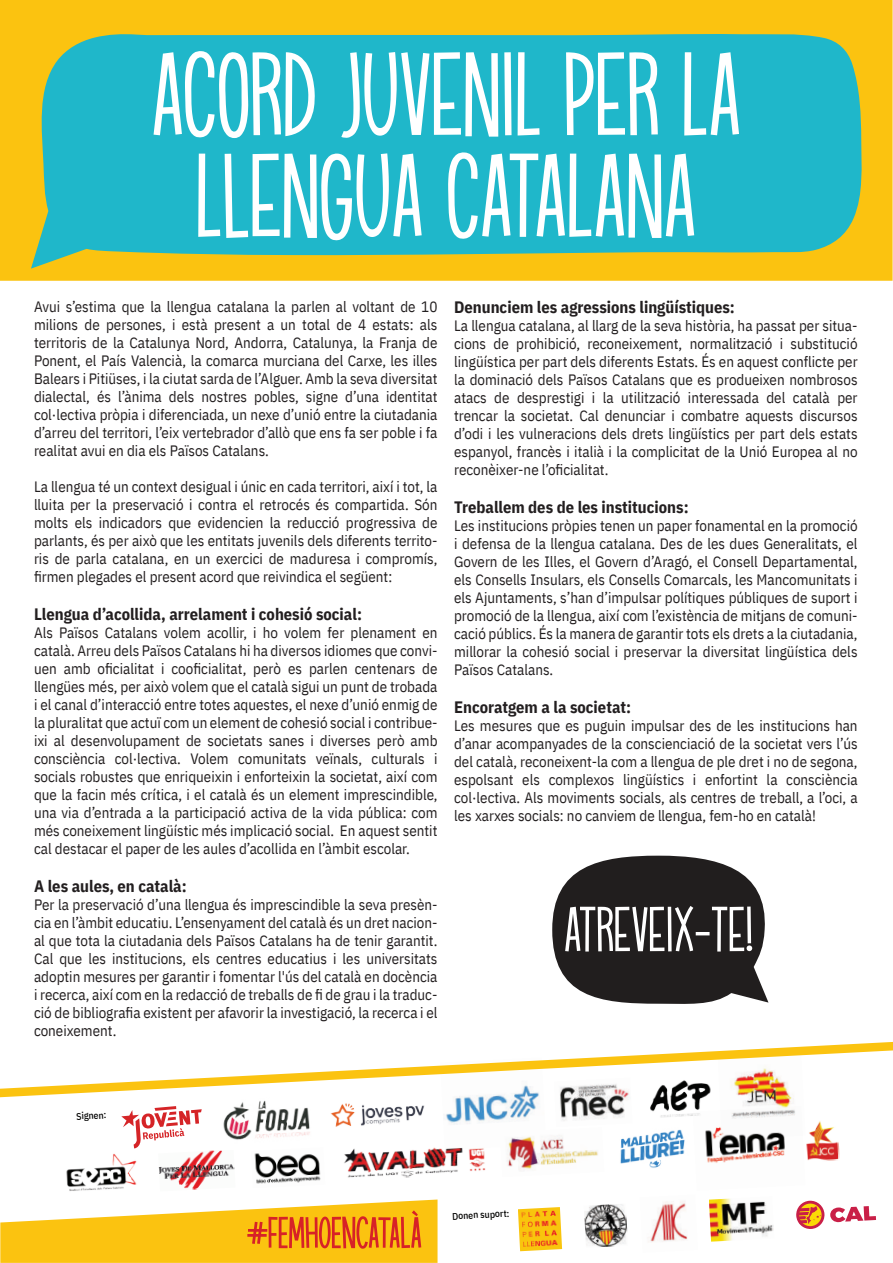
<style>
.page{position:relative;width:893px;height:1263px;background:#fff}
.page>*{position:absolute;margin:0;border:0;box-sizing:border-box;transform-origin:0 0}
.t1{font:110.4px/101.2px "Trampolinedemo";color:#fff;text-align:center}
.t2{font:59.4px "Trampolinedemo";color:#fff}
.t3{font:700 16.5px "IBM Plex Sans Cond";color:#231f20}
.t4{font:15px/18px "IBM Plex Sans Cond";color:#231f20;text-align:justify}
.t5{font:500 9.75px "IBM Plex Sans Cond";color:#050504}
</style>
<div class="page">
<img style="left:446px;top:1105px;width:91px;height:20px">
<img style="left:66px;top:1154px;width:71px;height:37px">
<img style="left:507px;top:1136px;width:91px;height:34px">
<img style="left:254px;top:1153px;width:67px;height:31px">
<img style="left:705px;top:1127px;width:80px;height:36px">
<img style="left:560px;top:1105px;width:47px;height:16px">
<img style="left:158px;top:1150px;width:77px;height:40px">
<img style="left:315px;top:1105px;width:110px;height:72px">
<img style="left:806px;top:1121px;width:34px;height:40px">
<img style="left:223px;top:1105px;width:87px;height:35px">
<img style="left:607px;top:1105px;width:92px;height:63px">
<svg style="left:121px;top:1106px;width:81px;height:42px"></svg>
<img style="left:718px;top:1105px;width:77px;height:35px">
<img style="left:341px;top:1141px;width:145px;height:37px">
<div style="left:0;top:0;width:892px;height:281px;background:#fbc310"></div>
<svg style="left:31px;top:34px;width:831px;height:235px;background:#34b8b7"></svg>
<svg style="left:0;top:1041px;width:893px;height:64px"></svg>
<svg style="left:552px;top:856px;width:216px;height:148px;background:#3f3d3d"></svg>
<img style="left:518px;top:1207px;width:44px;height:44px">
<img style="left:584px;top:1204px;width:44px;height:43px">
<img style="left:648px;top:1201px;width:40px;height:41px">
<img style="left:709px;top:1198px;width:65px;height:43px">
<svg style="left:830px;top:1206px;width:46px;height:16px"></svg>
<svg style="left:796px;top:1200px;width:29px;height:29px"></svg>
<svg style="left:799px;top:1203px;width:23px;height:23px"></svg>
<svg style="left:798px;top:1206px;width:23px;height:18px"></svg>
<svg style="left:0;top:1199px;width:438px;height:64px"></svg>
<h1 class="t1" style="left:151px;top:47px;width:591px">ACORD JUVENIL PER LA<br>LlENGUA CATALANA</h1>
<p class="t4" style="left:34px;top:297px;width:405px">Avui s’estima que la llengua catalana la parlen al voltant de 10 milions de persones, i està present a un total de 4 estats: als territoris de la Catalunya Nord, Andorra, Catalunya, la Franja de Ponent, el País Valencià, la comarca murciana del Carxe, les illes Balears i Pitiüses, i la ciutat sarda de l’Alguer. Amb la seva diversitat dialectal, és l’ànima dels nostres pobles, signe d’una identitat col·lectiva pròpia i diferenciada, un nexe d’unió entre la ciutadania d’arreu del territori, l’eix vertebrador d’allò que ens fa ser poble i fa realitat avui en dia els Països Catalans.</p>
<p class="t4" style="left:34px;top:477px;width:405px">La llengua té un context desigual i únic en cada territori, així i tot, la lluita per la preservació i contra el retrocés és compartida. Són molts els indicadors que evidencien la reducció progressiva de parlants, és per això que les entitats juvenils dels diferents territo&shy;ris de parla catalana, en un exercici de maduresa i compromís, firmen plegades el present acord que reivindica el següent:</p>
<p class="t3" style="left:34px;top:601px;width:330px">Llengua d’acollida, arrelament i cohesió social:</p>
<p class="t4" style="left:34px;top:622px;width:405px">Als Països Catalans volem acollir, i ho volem fer plenament en català. Arreu dels Països Catalans hi ha diversos idiomes que convi&shy;uen amb oficialitat i cooficialitat, però es parlen centenars de llengües més, per això volem que el català sigui un punt de trobada i el canal d’interacció entre totes aquestes, el nexe d’unió enmig de la pluralitat que actuï com un element de cohesió social i contribue&shy;ixi al desenvolupament de societats sanes i diverses però amb consciència col·lectiva. Volem comunitats veïnals, culturals i socials robustes que enriqueixin i enforteixin la societat, així com que la facin més crítica, i el català és un element imprescindible, una via d’entrada a la participació activa de la vida pública: com més coneixement lingüístic més implicació social. En aquest sentit cal destacar el paper de les aules d’acollida en l’àmbit escolar.</p>
<p class="t3" style="left:34px;top:873px;width:154px">A les aules, en català:</p>
<p class="t4" style="left:34px;top:894px;width:405px">Per la preservació d’una llengua és imprescindible la seva presèn&shy;cia en l’àmbit educatiu. L’ensenyament del català és un dret nacion&shy;al que tota la ciutadania dels Països Catalans ha de tenir garantit.<br>Cal que les institucions, els centres educatius i les universitats adoptin mesures per garantir i fomentar l'ús del català en docència i recerca, així com en la redacció de treballs de fi de grau i la traduc&shy;ció de bibliografia existent per afavorir la investigació, la recerca i el coneixement.</p>
<p class="t3" style="left:454px;top:294px;width:282px">Denunciem les agressions lingüístiques:</p>
<p class="t4" style="left:454px;top:316px;width:405px">La llengua catalana, al llarg de la seva història, ha passat per situa&shy;cions de prohibició, reconeixement, normalització i substitució lingüística per part dels diferents Estats. És en aquest conflicte per la dominació dels Països Catalans que es produeixen nombrosos atacs de desprestigi i la utilització interessada del català per trencar la societat. Cal denunciar i combatre aquests discursos d’odi i les vulneracions dels drets lingüístics per part dels estats espanyol, francès i italià i la complicitat de la Unió Europea al no reconèixer-ne l’oficialitat.</p>
<p class="t3" style="left:454px;top:494px;width:236px">Treballem des de les institucions:</p>
<p class="t4" style="left:454px;top:515px;width:405px">Les institucions pròpies tenen un paper fonamental en la promoció i defensa de la llengua catalana. Des de les dues Generalitats, el Govern de les Illes, el Govern d’Aragó, el Consell Departamental, els Consells Insulars, els Consells Comarcals, les Mancomunitats i els Ajuntaments, s’han d’impulsar polítiques públiques de suport i promoció de la llengua, així com l’existència de mitjans de comuni&shy;cació públics. És la manera de garantir tots els drets a la ciutadania, millorar la cohesió social i preservar la diversitat lingüística dels Països Catalans.</p>
<p class="t3" style="left:454px;top:694px;width:178px">Encoratgem a la societat:</p>
<p class="t4" style="left:454px;top:715px;width:405px">Les mesures que es puguin impulsar des de les institucions han d’anar acompanyades de la conscienciació de la societat vers l’ús del català, reconeixent-la com a llengua de ple dret i no de segona, espolsant els complexos lingüístics i enfortint la consciència col·lectiva. Als moviments socials, als centres de treball, a l’oci, a les xarxes socials: no canviem de llengua, fem-ho en català!</p>
<h2 class="t2" style="left:564px;top:905px;width:191px">ATREVEIX-TE!</h2>
<p class="t5" style="left:76px;top:1109px;width:32px;rotate:-3deg">Signen:</p>
<p class="t5" style="left:452px;top:1208px;width:59px;rotate:-3deg">Donen suport:</p>
</div>
